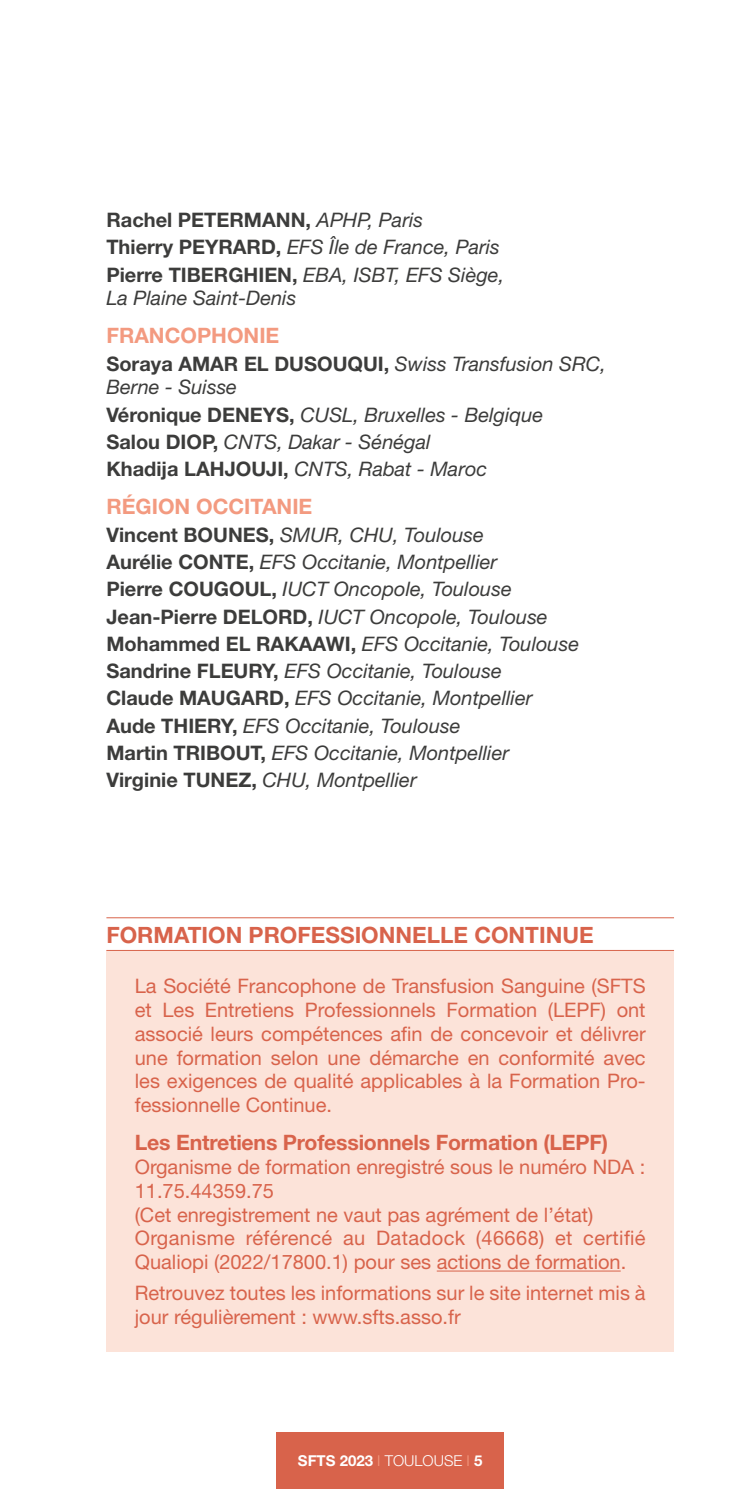
<style>
.page{position:relative;width:745px;height:1489px;background:#fff}
.page>*{position:absolute;margin:0;border:0;box-sizing:border-box;transform-origin:0 0}
.t1{font:700 22.5px "Helvetica Neue LT Std";color:#d8634b}
.t2{font:700 21.25px "Helvetica Neue LT Std";letter-spacing:-.01em;color:#d8634b}
.t3{font:700 21.25px "Helvetica Neue LT Std";color:#f39a80}
.t4{font:20px/23.8px "Helvetica Neue LT Std";color:#d8634b}
.t5{font:italic 20px/27.2px "Helvetica Neue LT Std";color:#3c3c3b}
.t6{font:700 20px/27.2px "Helvetica Neue LT Std";color:#3c3c3b}
.t7{font:700 15px "Helvetica Neue LT Std";color:#fff}
.s1{font-weight:400;font-style:italic}
.s2{font-weight:700;font-style:normal}
.s3{font-weight:300;color:#f39a80}
.s4{font-weight:300}
</style>
<div class="page">
<div style="left:276px;top:1431px;width:227px;height:57px;background:#d8634b"></div>
<div style="left:106px;top:950px;width:567px;height:401px;background:#fce3d9"></div>
<hr style="left:436px;top:1270px;width:184px;height:1px;background:#d8634b">
<hr style="left:106px;top:917px;width:567px;height:1px;background:#d8634b">
<hr style="left:106px;top:950px;width:567px;height:1px;background:#d8634b">
<p class="t6" style="left:106px;top:206px;width:399px">Rachel PETERMANN, <span class="s1">APHP, Paris<br></span>Thierry PEYRARD, <span class="s1">EFS Île de France, Paris<br></span>Pierre TIBERGHIEN, <span class="s1">EBA, ISBT, EFS Siège,</span></p>
<p class="t5" style="left:106px;top:284px;width:191px">La Plaine Saint-Denis</p>
<p class="t3" style="left:106px;top:322px;width:174px">FRANCOPHONIE</p>
<p class="t5" style="left:106px;top:351px;width:500px;line-height:23.8px"><span class="s2">Soraya AMAR EL DUSOUQUI,</span> Swiss Transfusion SRC,<br>Berne - Suisse</p>
<p class="t5" style="left:106px;top:400px;width:438px"><span class="s2">Véronique DENEYS,</span> CUSL, Bruxelles - Belgique<br><span class="s2">Salou DIOP,</span> CNTS, Dakar - Sénégal<br><span class="s2">Khadija LAHJOUJI,</span> CNTS, Rabat - Maroc</p>
<p class="t3" style="left:106px;top:493px;width:207px">RÉGION OCCITANIE</p>
<p class="t5" style="left:106px;top:520px;width:474px"><span class="s2">Vincent BOUNES,</span> SMUR, CHU, Toulouse<br><span class="s2">Aurélie CONTE,</span> EFS Occitanie, Montpellier<br><span class="s2">Pierre COUGOUL,</span> IUCT Oncopole, Toulouse <span class="s2">Jean-Pierre DELORD,</span> IUCT Oncopole, Toulouse <span class="s2">Mohammed EL RAKAAWI,</span> EFS Occitanie, Toulouse <span class="s2">Sandrine FLEURY,</span> EFS Occitanie, Toulouse<br><span class="s2">Claude MAUGARD,</span> EFS Occitanie, Montpellier <span class="s2">Aude THIERY,</span> EFS Occitanie, Toulouse<br><span class="s2">Martin TRIBOUT,</span> EFS Occitanie, Montpellier <span class="s2">Virginie TUNEZ,</span> CHU, Montpellier</p>
<p class="t1" style="left:106px;top:921px;width:488px">FORMATION PROFESSIONNELLE CONTINUE</p>
<p class="t4" style="left:135px;top:974px;width:512px;text-align:justify">La Société Francophone de Transfusion Sanguine (SFTS et Les Entretiens Professionnels Formation (LEPF) ont associé leurs compétences afin de concevoir et délivrer une formation selon une démarche en conformité avec les exigences de qualité applicables à la Formation Pro&shy;fessionnelle Continue.</p>
<p class="t2" style="left:135px;top:1129px;width:474px">Les Entretiens Professionnels Formation (LEPF)</p>
<p class="t4" style="left:135px;top:1154px;width:512px">Organisme de formation enregistré sous le numéro NDA :<br>11.75.44359.75<br>(Cet enregistrement ne vaut pas agrément de l’état)<br>Organisme référencé au Datadock (46668) et certifié Qualiopi (2022/17800.1) pour ses actions de formation.</p>
<p class="t4" style="left:135px;top:1280px;width:512px">Retrouvez toutes les informations sur le site internet mis à jour régulièrement : www.sfts.asso.fr</p>
<p class="t7" style="left:298px;top:1451px;width:186px">SFTS 2023 <span class="s3">I</span> <span class="s4">TOULOUSE</span> <span class="s3">I</span> 5</p>
</div>
